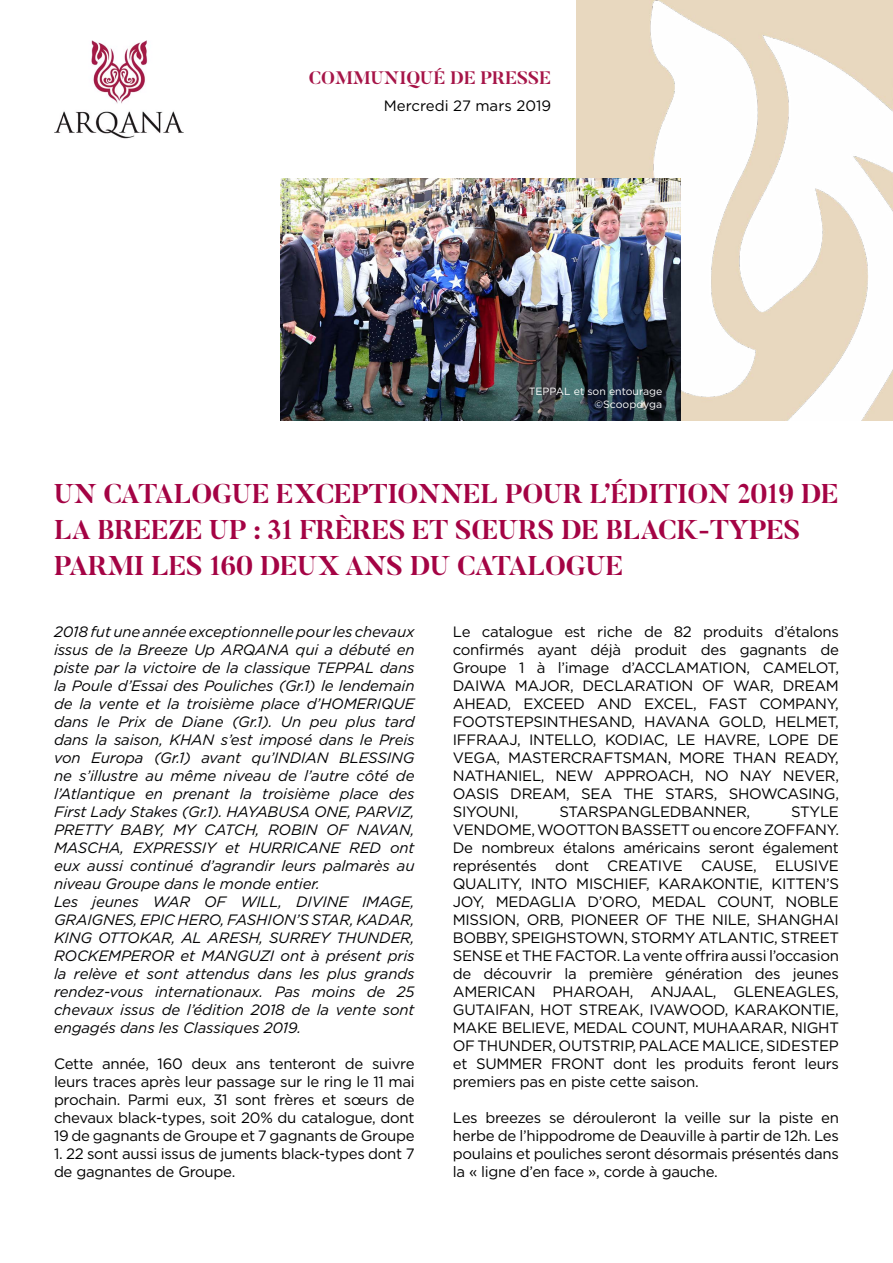
<style>
.page{position:relative;width:893px;height:1263px;background:#fff}
.page>*{position:absolute;margin:0;border:0;box-sizing:border-box;transform-origin:0 0}
.t1{font:700 27px/36px "Butler";letter-spacing:-.01em;color:#a40344}
.t2{font:700 18px "Butler";color:#a61548}
.t3{font:15px/18px "Gotham";letter-spacing:-.02em;color:#000;text-align:justify}
.t4{font:italic 15px/18px "Gotham";letter-spacing:-.01em;color:#020203}
.t5{font:15px "Gotham";color:#000}
.t6{font:10.5px/12.6px "Gotham";color:#fff;text-align:right}
</style>
<div class="page">
<img style="left:576px;top:0;width:317px;height:421px">
<img style="left:281px;top:179px;width:399px;height:242px">
<img style="left:54px;top:41px;width:130px;height:98px">
<p class="t2" style="left:309px;top:66px;width:244px">COMMUNIQUÉ DE PRESSE</p>
<p class="t5" style="left:384px;top:96px;width:169px">Mercredi 27 mars 2019</p>
<p class="t6" style="left:529px;top:385px;width:135px">TEPPAL et son entourage ©Scoopdyga</p>
<h1 class="t1" style="left:54px;top:476px;width:786px">UN CATALOGUE EXCEPTIONNEL POUR L’ÉDITION 2019 DE<br>LA BREEZE UP : 31 FRÈRES ET SŒURS DE BLACK-TYPES<br>PARMI LES 160 DEUX ANS DU CATALOGUE</h1>
<p class="t4" style="left:54px;top:622px;width:362px">2018 fut une année exceptionnelle pour les chevaux issus de la Breeze Up ARQANA qui a débuté en piste par la victoire de la classique TEPPAL dans la Poule d’Essai des Pouliches (Gr.1) le lendemain de la vente et la troisième place d’HOMERIQUE dans le Prix de Diane (Gr.1). Un peu plus tard dans la saison, KHAN s’est imposé dans le Preis von Europa (Gr.1) avant qu’INDIAN BLESSING ne s’illustre au même niveau de l’autre côté de l’Atlantique en prenant la troisième place des First Lady Stakes (Gr.1). HAYABUSA ONE, PARVIZ, PRETTY BABY, MY CATCH, ROBIN OF NAVAN, MASCHA, EXPRESSIY et HURRICANE RED ont eux aussi continué d’agrandir leurs palmarès au niveau Groupe dans le monde entier.<br>Les jeunes WAR OF WILL, DIVINE IMAGE, GRAIGNES, EPIC HERO, FASHION’S STAR, KADAR, KING OTTOKAR, AL ARESH, SURREY THUNDER, ROCKEMPEROR et MANGUZI ont à présent pris la relève et sont attendus dans les plus grands rendez-vous internationaux. Pas moins de 25 chevaux issus de l’édition 2018 de la vente sont engagés dans les Classiques 2019.</p>
<p class="t3" style="left:54px;top:1054px;width:362px">Cette année, 160 deux ans tenteront de suivre leurs traces après leur passage sur le ring le 11 mai prochain. Parmi eux, 31 sont frères et sœurs de chevaux black-types, soit 20% du catalogue, dont 19 de gagnants de Groupe et 7 gagnants de Groupe</p>
<p class="t3" style="left:54px;top:1144px;width:362px">1. 22 sont aussi issus de juments black-types dont 7 de gagnantes de Groupe.</p>
<p class="t3" style="left:453px;top:622px;width:388px">Le catalogue est riche de 82 produits d’étalons confirmés ayant déjà produit des gagnants de Groupe 1 à l’image d’ACCLAMATION, CAMELOT, DAIWA MAJOR, DECLARATION OF WAR, DREAM AHEAD, EXCEED AND EXCEL, FAST COMPANY, FOOTSTEPSINTHESAND, HAVANA GOLD, HELMET, IFFRAAJ, INTELLO, KODIAC, LE HAVRE, LOPE DE VEGA, MASTERCRAFTSMAN, MORE THAN READY, NATHANIEL, NEW APPROACH, NO NAY NEVER, OASIS DREAM, SEA THE STARS, SHOWCASING, SIYOUNI,</p>
<p class="t3" style="left:559px;top:802px;width:192px">STARSPANGLEDBANNER,</p>
<p class="t3" style="left:453px;top:802px;width:388px;text-indent:338px">STYLE VENDOME, WOOTTON BASSETT ou encore ZOFFANY.<br>De nombreux étalons américains seront également représentés dont CREATIVE CAUSE, ELUSIVE QUALITY, INTO MISCHIEF, KARAKONTIE, KITTEN’S JOY, MEDAGLIA D’ORO, MEDAL COUNT, NOBLE MISSION, ORB, PIONEER OF THE NILE, SHANGHAI BOBBY, SPEIGHSTOWN, STORMY ATLANTIC, STREET SENSE et THE FACTOR. La vente offrira aussi l’occasion de découvrir la première génération des jeunes AMERICAN PHAROAH, ANJAAL, GLENEAGLES, GUTAIFAN, HOT STREAK, IVAWOOD, KARAKONTIE, MAKE BELIEVE, MEDAL COUNT, MUHAARAR, NIGHT OF THUNDER, OUTSTRIP, PALACE MALICE, SIDESTEP et SUMMER FRONT dont les produits feront leurs premiers pas en piste cette saison.</p>
<p class="t3" style="left:453px;top:1108px;width:388px">Les breezes se dérouleront la veille sur la piste en herbe de l’hippodrome de Deauville à partir de 12h. Les poulains et pouliches seront désormais présentés dans la « ligne d’en face », corde à gauche.</p>
</div>
